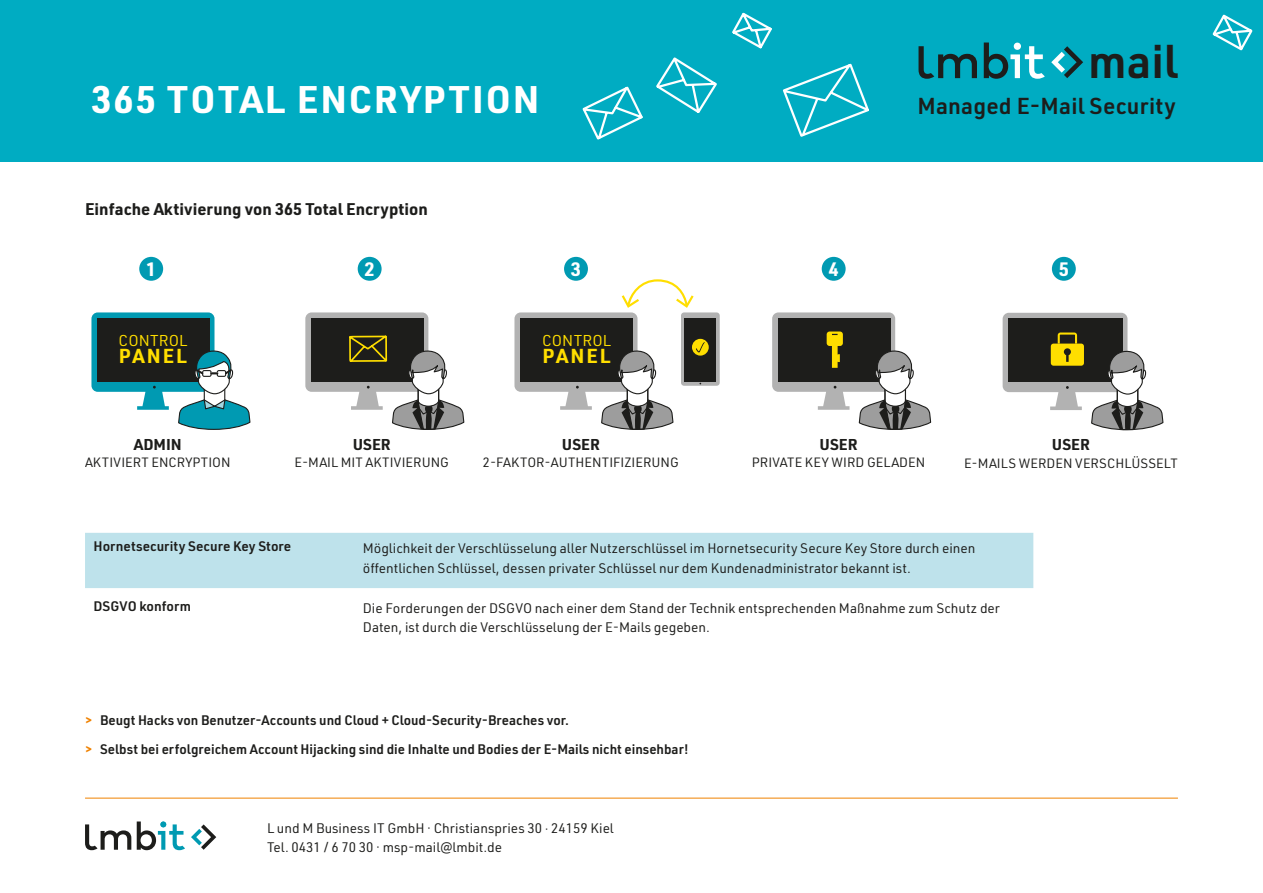
<style>
.page{position:relative;width:1263px;height:893px;background:#fff}
.page>*{position:absolute;margin:0;border:0;box-sizing:border-box;transform-origin:0 0}
.t1{font:600 46.2px "URWDIN";color:#1d1d1b}
.t2{font:700 37.5px "URWDIN";letter-spacing:.05em;color:#fff}
.t3{font:600 22.5px "URWDIN";letter-spacing:.01em;color:#1d1d1b}
.t4{font:700 19.65px "URWDIN";letter-spacing:.1em;color:#ffde00}
.t5{font:700 18.9px "URWDIN";color:#fff}
.t6{font:700 16.5px "URWDIN";color:#1d1d1b}
.t7{font:700 15.3px "URWDIN";color:#1d1d1b}
.t8{font:15.3px "URWDIN";letter-spacing:.005em;color:#ffde00}
.t9{font:13.5px/19.5px "URWDIN";color:#1d1d1b}
.t10{font:600 13.5px/29.5px "URWDIN";color:#1d1d1b}
.t11{font:13.2px "URWDIN";color:#1d1d1b}
.s1{font-weight:700;color:#f08200}
</style>
<div class="page">
<div style="left:0;top:0;width:1263px;height:161px;background:#00acc2"></div>
<svg style="left:582px;top:86px;width:61px;height:54px"></svg>
<svg style="left:732px;top:12px;width:40px;height:37px"></svg>
<svg style="left:783px;top:63px;width:86px;height:74px"></svg>
<svg style="left:137px;top:821px;width:48px;height:29px"></svg>
<svg style="left:85px;top:824px;width:46px;height:26px"></svg>
<svg style="left:191px;top:824px;width:25px;height:26px"></svg>
<hr style="left:85px;top:798px;width:1093px;height:1px;background:#f08200">
<svg style="left:656px;top:57px;width:61px;height:56px"></svg>
<svg style="left:1212px;top:14px;width:41px;height:37px"></svg>
<svg style="left:984px;top:43px;width:61px;height:36px"></svg>
<svg style="left:918px;top:46px;width:59px;height:33px"></svg>
<svg style="left:1051px;top:46px;width:32px;height:32px"></svg>
<div style="left:85px;top:533px;width:948px;height:55px;background:#bee2eb"></div>
<svg style="left:91px;top:312px;width:160px;height:118px"></svg>
<svg style="left:305px;top:312px;width:160px;height:118px"></svg>
<div style="left:681px;top:312px;width:39px;height:74px;background:#b2b2b2;border-radius:3px"></div>
<div style="left:684px;top:318px;width:32px;height:63px;background:#1d1d1b"></div>
<svg style="left:692px;top:339px;width:17px;height:17px"></svg>
<svg style="left:514px;top:278px;width:191px;height:152px"></svg>
<svg style="left:1002px;top:313px;width:162px;height:118px"></svg>
<div style="left:139px;top:257px;width:24px;height:24px;background:#009ab2;border-radius:50%"></div>
<div style="left:358px;top:257px;width:24px;height:24px;background:#009ab2;border-radius:50%"></div>
<div style="left:564px;top:257px;width:24px;height:24px;background:#009ab2;border-radius:50%"></div>
<div style="left:822px;top:257px;width:24px;height:24px;background:#009ab2;border-radius:50%"></div>
<div style="left:1052px;top:257px;width:24px;height:24px;background:#009ab2;border-radius:50%"></div>
<svg style="left:772px;top:312px;width:160px;height:118px"></svg>
<h2 class="t2" style="left:91px;top:74px;width:449px">365 TOTAL ENCRYPTION</h2>
<p class="t6" style="left:85px;top:198px;width:344px">Einfache Aktivierung von 365 Total Encryption</p>
<h1 class="t1" style="left:1088px;top:30px;width:91px">mail</h1>
<h3 class="t3" style="left:917px;top:90px;width:260px">Managed E-Mail Security</h3>
<h3 class="t5" style="left:146px;top:256px;width:12px">1</h3>
<h3 class="t5" style="left:365px;top:256px;width:12px">2</h3>
<h3 class="t5" style="left:571px;top:256px;width:12px">3</h3>
<h3 class="t5" style="left:828px;top:256px;width:12px">4</h3>
<h3 class="t5" style="left:1059px;top:256px;width:12px">5</h3>
<p class="t8" style="left:119px;top:330px;width:70px">CONTROL</p>
<h3 class="t4" style="left:119px;top:343px;width:70px">PANEL</h3>
<p class="t7" style="left:134px;top:434px;width:50px">ADMIN</p>
<p class="t11" style="left:85px;top:454px;width:147px">AKTIVIERT ENCRYPTION</p>
<p class="t7" style="left:353px;top:434px;width:40px">USER</p>
<p class="t11" style="left:294px;top:454px;width:156px">E-MAIL MIT AKTIVIERUNG</p>
<p class="t8" style="left:542px;top:330px;width:70px">CONTROL</p>
<h3 class="t4" style="left:542px;top:343px;width:70px">PANEL</h3>
<p class="t7" style="left:562px;top:434px;width:40px">USER</p>
<p class="t11" style="left:483px;top:454px;width:197px">2-FAKTOR-AUTHENTIFIZIERUNG</p>
<p class="t7" style="left:819px;top:434px;width:40px">USER</p>
<p class="t11" style="left:752px;top:454px;width:175px">PRIVATE KEY WIRD GELADEN</p>
<p class="t7" style="left:1052px;top:434px;width:40px">USER</p>
<p class="t11" style="left:964px;top:454px;width:215px">E-MAILS WERDEN VERSCHLÜSSELT</p>
<p class="t10" style="left:94px;top:531px;width:199px">Hornetsecurity Secure Key Store</p>
<p class="t9" style="left:363px;top:538px;width:614px">Möglichkeit der Verschlüsselung aller Nutzerschlüssel im Hornetsecurity Secure Key Store durch einen öffentlichen Schlüssel, dessen privater Schlüssel nur dem Kundenadministrator bekannt ist.</p>
<p class="t10" style="left:94px;top:591px;width:99px">DSGVO konform</p>
<p class="t9" style="left:363px;top:598px;width:639px">Die Forderungen der DSGVO nach einer dem Stand der Technik entsprechenden Maßnahme zum Schutz der<br>Daten, ist durch die Verschlüsselung der E-Mails gegeben.</p>
<p class="t10" style="left:85px;top:705px;width:605px"><span class="s1">&gt;</span> Beugt Hacks von Benutzer-Accounts und Cloud + Cloud-Security-Breaches vor.<br><span class="s1">&gt;</span> Selbst bei erfolgreichem Account Hijacking sind die Inhalte und Bodies der E-Mails nicht einsehbar!</p>
<p class="t9" style="left:267px;top:818px;width:348px">L und M Business IT GmbH ∙ Christianspries 30 · 24159 Kiel<br>Tel. 0431 / 6 70 30 ∙ msp-mail@lmbit.de</p>
</div>
